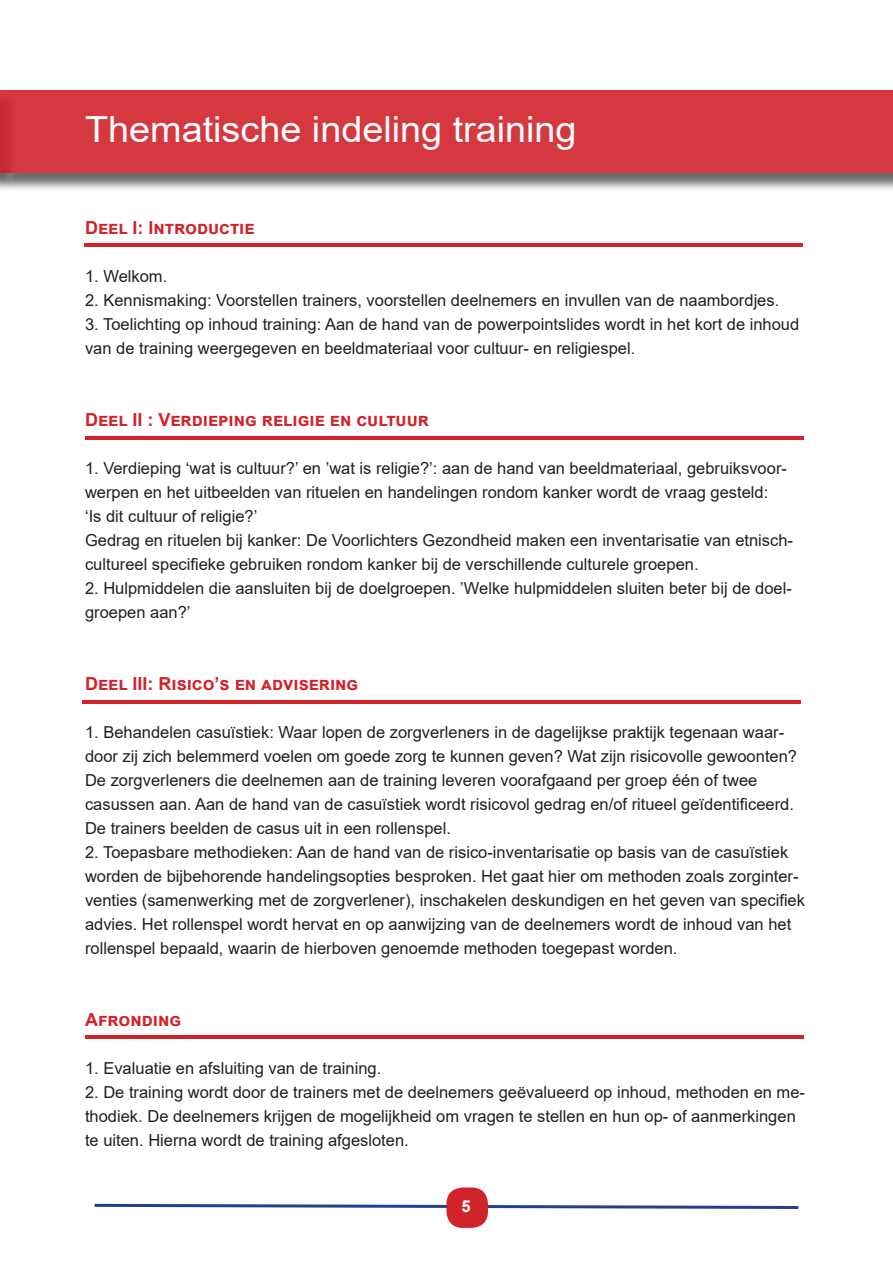
<style>
.page{position:relative;width:893px;height:1263px;background:#fff}
.page>*{position:absolute;margin:0;border:0;box-sizing:border-box;transform-origin:0 0}
.t1{font:36px "Arial";color:#fff;scale:1.05 1}
.t2{font:700 18px "Arial";color:#d1232a}
.t3{font:16.5px/24px "Arial";color:#231f20}
.t4{font:700 16.5px "Arial";color:#fff}
</style>
<div class="page">
<svg style="left:94px;top:1203px;width:705px;height:6px"></svg>
<div style="left:446px;top:1187px;width:42px;height:41px;background:#d1232a;border-radius:16px"></div>
<div style="left:0;top:93px;width:19px;height:99px;background:#231f20;opacity:.75"></div>
<div style="left:2px;top:93px;width:891px;height:99px;background:#231f20;opacity:.75"></div>
<div style="left:0;top:90px;width:893px;height:83px;background:#d5393f"></div>
<hr style="left:84px;top:243px;width:719px;height:4px;background:#d1232a">
<hr style="left:86px;top:436px;width:718px;height:4px;background:#d1232a">
<hr style="left:82px;top:700px;width:718px;height:4px;background:#d1232a">
<hr style="left:85px;top:1035px;width:718px;height:4px;background:#d1232a">
<p class="t1" style="left:85px;top:105px;width:470px">Thematische indeling training</p>
<p class="t2" style="left:85px;top:215px;width:171px">Deel I: Introductie</p>
<p class="t3" style="left:85px;top:264px;width:84px">1. Welkom.</p>
<p class="t3" style="left:85px;top:288px;width:696px">2. Kennismaking: Voorstellen trainers, voorstellen deelnemers en invullen van de naambordjes.</p>
<p class="t3" style="left:85px;top:312px;width:716px">3. Toelichting op inhoud training: Aan de hand van de powerpointslides wordt in het kort de inhoud van de training weergegeven en beeldmateriaal voor cultuur- en religiespel.</p>
<p class="t2" style="left:85px;top:407px;width:345px">Deel II : Verdieping religie en cultuur</p>
<p class="t3" style="left:85px;top:456px;width:703px">1. Verdieping ‘wat is cultuur?’ en ’wat is religie?’: aan de hand van beeldmateriaal, gebruiksvoor&shy;werpen en het uitbeelden van rituelen en handelingen rondom kanker wordt de vraag gesteld:</p>
<p class="t3" style="left:85px;top:504px;width:174px">‘Is dit cultuur of religie?’</p>
<p class="t3" style="left:85px;top:528px;width:710px">Gedrag en rituelen bij kanker: De Voorlichters Gezondheid maken een inventarisatie van etnisch&shy;cultureel specifieke gebruiken rondom kanker bij de verschillende culturele groepen.</p>
<p class="t3" style="left:85px;top:576px;width:708px">2. Hulpmiddelen die aansluiten bij de doelgroepen. ’Welke hulpmiddelen sluiten beter bij de doel&shy;groepen aan?’</p>
<p class="t2" style="left:85px;top:671px;width:275px">Deel III: Risico’s en advisering</p>
<p class="t3" style="left:85px;top:720px;width:713px">1. Behandelen casuïstiek: Waar lopen de zorgverleners in de dagelijkse praktijk tegenaan waar&shy;door zij zich belemmerd voelen om goede zorg te kunnen geven? Wat zijn risicovolle gewoonten?<br>De zorgverleners die deelnemen aan de training leveren voorafgaand per groep één of twee</p>
<p class="t3" style="left:85px;top:792px;width:710px">casussen aan. Aan de hand van de casuïstiek wordt risicovol gedrag en/of ritueel geïdentificeerd.<br>De trainers beelden de casus uit in een rollenspel.</p>
<p class="t3" style="left:85px;top:840px;width:721px">2. Toepasbare methodieken: Aan de hand van de risico-inventarisatie op basis van de casuïstiek worden de bijbehorende handelingsopties besproken. Het gaat hier om methoden zoals zorginter&shy;venties (samenwerking met de zorgverlener), inschakelen deskundigen en het geven van specifiek advies. Het rollenspel wordt hervat en op aanwijzing van de deelnemers wordt de inhoud van het rollenspel bepaald, waarin de hierboven genoemde methoden toegepast worden.</p>
<p class="t2" style="left:85px;top:1007px;width:98px">Afronding</p>
<p class="t3" style="left:85px;top:1056px;width:298px">1. Evaluatie en afsluiting van de training.</p>
<p class="t3" style="left:85px;top:1080px;width:722px">2. De training wordt door de trainers met de deelnemers geëvalueerd op inhoud, methoden en me&shy;thodiek. De deelnemers krijgen de mogelijkheid om vragen te stellen en hun op- of aanmerkingen te uiten. Hierna wordt de training afgesloten.</p>
<p class="t4" style="left:461px;top:1195px;width:11px">5</p>
</div>
